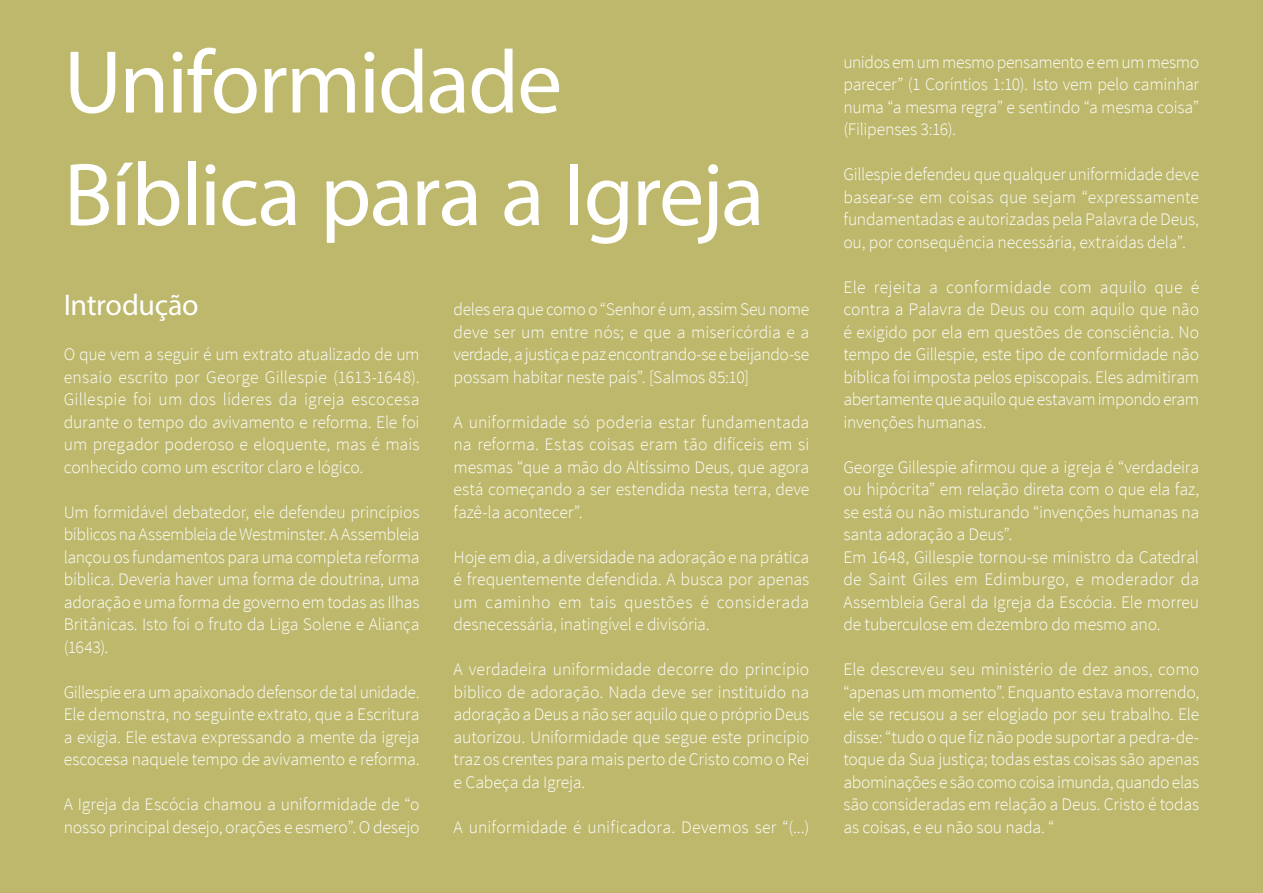
<style>
.page{position:relative;width:1263px;height:893px;background:#bdb86b}
.page>*{position:absolute;margin:0;border:0;box-sizing:border-box;transform-origin:0 0}
.t1{font:90px/112.5px "Myriad Pro";letter-spacing:-.02em;color:#fff}
.t2{font:30px "Myriad Pro";letter-spacing:-.01em;color:#fff}
.t3{font:300 17.7px/22.5px "Source Sans Pro";letter-spacing:-.01em;color:#fff;text-align:justify}
.t4{font:300 17.7px "Source Sans Pro";letter-spacing:.01em;color:#fff}
</style>
<div class="page">
<h1 class="t1" style="left:64px;top:25px;width:702px">Uniformidade<br>Bíblica para a Igreja</h1>
<h2 class="t2" style="left:64px;top:286px;width:136px">Introdução</h2>
<p class="t3" style="left:64px;top:343px;width:357px">O que vem a seguir é um extrato atualizado de um ensaio escrito por George Gillespie (1613-1648).<br>Gillespie foi um dos líderes da igreja escocesa durante o tempo do avivamento e reforma. Ele foi um pregador poderoso e eloquente, mas é mais conhecido como um escritor claro e lógico.</p>
<p class="t3" style="left:64px;top:501px;width:357px">Um formidável debatedor, ele defendeu princípios bíblicos na Assembleia de Westminster. A Assembleia lançou os fundamentos para uma completa reforma bíblica. Deveria haver uma forma de doutrina, uma adoração e uma forma de governo em todas as Ilhas Britânicas. Isto foi o fruto da Liga Solene e Aliança (1643).</p>
<p class="t3" style="left:64px;top:681px;width:357px">Gillespie era um apaixonado defensor de tal unidade.<br>Ele demonstra, no seguinte extrato, que a Escritura a exigia. Ele estava expressando a mente da igreja escocesa naquele tempo de avivamento e reforma.</p>
<p class="t3" style="left:64px;top:793px;width:357px">A Igreja da Escócia chamou a uniformidade de “o nosso principal desejo, orações e esmero”. O desejo</p>
<p class="t3" style="left:454px;top:298px;width:357px">deles era que como o “Senhor é um, assim Seu nome deve ser um entre nós; e que a misericórdia e a verdade, a justiça e paz encontrando-se e beijando-se possam habitar neste país”. [Salmos 85:10]</p>
<p class="t3" style="left:454px;top:411px;width:357px">A uniformidade só poderia estar fundamentada na reforma. Estas coisas eram tão difíceis em si mesmas “que a mão do Altíssimo Deus, que agora está começando a ser estendida nesta terra, deve fazê-la acontecer”.</p>
<p class="t3" style="left:454px;top:546px;width:357px">Hoje em dia, a diversidade na adoração e na prática é frequentemente defendida. A busca por apenas um caminho em tais questões é considerada desnecessária, inatingível e divisória.</p>
<p class="t3" style="left:454px;top:658px;width:357px">A verdadeira uniformidade decorre do princípio bíblico de adoração. Nada deve ser instituído na adoração a Deus a não ser aquilo que o próprio Deus autorizou. Uniformidade que segue este princípio traz os crentes para mais perto de Cristo como o Rei e Cabeça da Igreja.</p>
<p class="t4" style="left:454px;top:816px;width:357px">A uniformidade é unificadora. Devemos ser “(...)</p>
<p class="t3" style="left:843px;top:51px;width:357px">unidos em um mesmo pensamento e em um mesmo parecer” (1 Coríntios 1:10). Isto vem pelo caminhar numa “a mesma regra” e sentindo “a mesma coisa” (Filipenses 3:16).</p>
<p class="t3" style="left:843px;top:163px;width:357px">Gillespie defendeu que qualquer uniformidade deve basear-se em coisas que sejam “expressamente fundamentadas e autorizadas pela Palavra de Deus, ou, por consequência necessária, extraídas dela”.</p>
<p class="t3" style="left:843px;top:276px;width:357px">Ele rejeita a conformidade com aquilo que é contra a Palavra de Deus ou com aquilo que não é exigido por ela em questões de consciência. No tempo de Gillespie, este tipo de conformidade não bíblica foi imposta pelos episcopais. Eles admitiram abertamente que aquilo que estavam impondo eram invenções humanas.</p>
<p class="t3" style="left:843px;top:456px;width:357px;text-align:left">George Gillespie afirmou que a igreja é “verdadeira ou hipócrita” em relação direta com o que ela faz, se está ou não misturando “invenções humanas na santa adoração a Deus”.<br>Em 1648, Gillespie tornou-se ministro da Catedral de Saint Giles em Edimburgo, e moderador da Assembleia Geral da Igreja da Escócia. Ele morreu de tuberculose em dezembro do mesmo ano.</p>
<p class="t3" style="left:843px;top:658px;width:357px">Ele descreveu seu ministério de dez anos, como “apenas um momento”. Enquanto estava morrendo, ele se recusou a ser elogiado por seu trabalho. Ele disse: “tudo o que fiz não pode suportar a pedra-de&shy;toque da Sua justiça; todas estas coisas são apenas abominações e são como coisa imunda, quando elas são consideradas em relação a Deus. Cristo é todas as coisas, e eu não sou nada. “</p>
</div>
